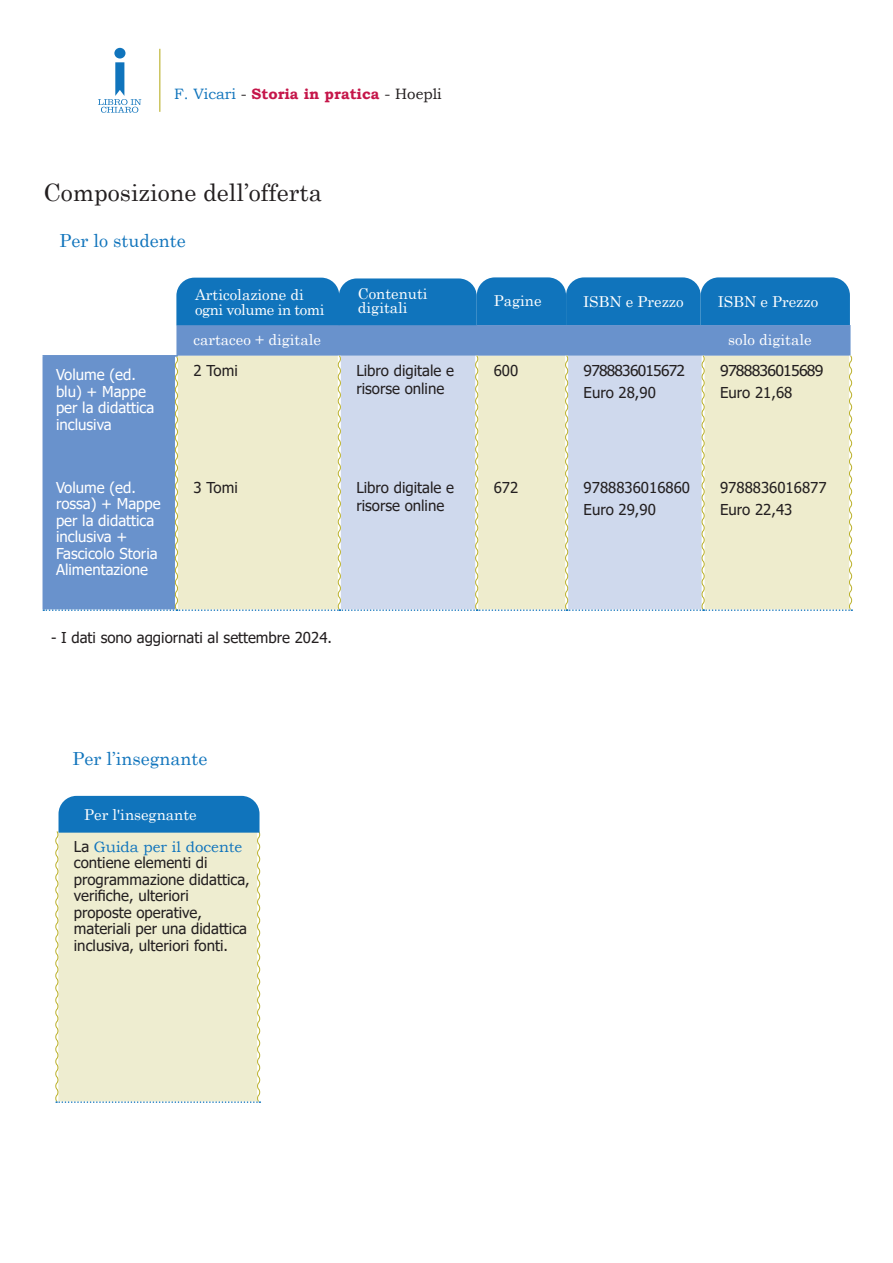
<style>
.page{position:relative;width:893px;height:1263px;background:#fff}
.page>*{position:absolute;margin:0;border:0;box-sizing:border-box;transform-origin:0 0}
.t1{font:24px "Century";color:#231f20}
.t2{font:18px "Century";color:#1074bc}
.t3{font:15px/16.5px "Tahoma";color:#231f20}
.t4{font:15px/16.5px "Tahoma";color:#fff}
.t5{font:15px/13.5px "Century";color:#fff}
.t6{font:700 15px "Bookman Old Style";color:#c5164a}
.t7{font:15px "Century";letter-spacing:-.03em;color:#fff}
.t8{font:15px "Tahoma";letter-spacing:-.05em;color:#231f20;scale:1.04 1}
.t9{font:15px "Tahoma";letter-spacing:-.05em;color:#231f20;scale:1.06 1}
.s1{font-weight:400;color:#1074bc}
.s2{font-weight:400;color:#231f20}
.s3{font-family:"Bookman Old Style";color:#1074bc}
</style>
<div class="page">
<hr style="left:159px;top:49px;width:1px;height:63px;background:#bbb12a">
<div style="left:114px;top:48px;width:11px;height:11px;background:#1074bc;border-radius:50%"></div>
<svg style="left:98px;top:62px;width:43px;height:51px"></svg>
<svg style="left:55px;top:796px;width:206px;height:307px;background:#d4decd"></svg>
<div style="left:176px;top:325px;width:674px;height:30px;background:#6992cc"></div>
<svg style="left:43px;top:355px;width:810px;height:256px;background:#cdd6d6"></svg>
<div style="left:176px;top:277px;width:674px;height:48px;background:#1074bc"></div>
<p class="t6" style="left:174px;top:83px;width:269px"><span class="s1">F. Vicari</span> <span class="s2">-</span> Storia in pratica <span class="s2">- Hoepli</span></p>
<p class="t1" style="left:44px;top:172px;width:280px">Composizione dell’offerta</p>
<p class="t2" style="left:60px;top:226px;width:128px">Per lo studente</p>
<p class="t5" style="left:195px;top:287px;width:110px">Articolazione di</p>
<p class="t7" style="left:195px;top:297px;width:131px">ogni volume in tomi</p>
<p class="t5" style="left:358px;top:286px;width:71px">Contenuti digitali</p>
<p class="t5" style="left:494px;top:293px;width:49px">Pagine</p>
<p class="t5" style="left:583px;top:293px;width:102px">ISBN e Prezzo</p>
<p class="t5" style="left:718px;top:293px;width:102px">ISBN e Prezzo</p>
<p class="t4" style="left:56px;top:367px;width:100px">Volume (ed. blu) + Mappe per la didattica inclusiva</p>
<p class="t4" style="left:56px;top:480px;width:106px">Volume (ed. rossa) + Mappe per la didattica inclusiva +<br>Fascicolo Storia<br>Alimentazione</p>
<p class="t5" style="left:193px;top:331px;width:129px">cartaceo + digitale</p>
<p class="t5" style="left:728px;top:331px;width:85px">solo digitale</p>
<p class="t3" style="left:193px;top:363px;width:46px">2 Tomi</p>
<p class="t3" style="left:193px;top:480px;width:46px">3 Tomi</p>
<p class="t3" style="left:356px;top:362px;width:99px;line-height:18px">Libro digitale e risorse online</p>
<p class="t3" style="left:356px;top:479px;width:99px;line-height:18px">Libro digitale e risorse online</p>
<p class="t3" style="left:494px;top:363px;width:26px">600</p>
<p class="t3" style="left:494px;top:480px;width:26px">672</p>
<p class="t8" style="left:584px;top:360px;width:99px">9788836015672</p>
<p class="t3" style="left:584px;top:385px;width:74px">Euro 28,90</p>
<p class="t9" style="left:720px;top:360px;width:99px">9788836015689</p>
<p class="t3" style="left:720px;top:385px;width:74px">Euro 21,68</p>
<p class="t3" style="left:584px;top:480px;width:108px">9788836016860</p>
<p class="t3" style="left:584px;top:502px;width:74px">Euro 29,90</p>
<p class="t3" style="left:720px;top:480px;width:108px">9788836016877</p>
<p class="t3" style="left:720px;top:502px;width:74px">Euro 22,43</p>
<p class="t3" style="left:51px;top:630px;width:282px">- I dati sono aggiornati al settembre 2024.</p>
<p class="t2" style="left:72px;top:743px;width:137px">Per l’insegnante</p>
<p class="t5" style="left:84px;top:806px;width:114px">Per l'insegnante</p>
<p class="t3" style="left:74px;top:839px;width:177px">La <span class="s3">Guida per il docente </span>contiene elementi di programmazione didattica, verifiche, ulteriori proposte operative, materiali per una didattica inclusiva, ulteriori fonti.</p>
</div>
